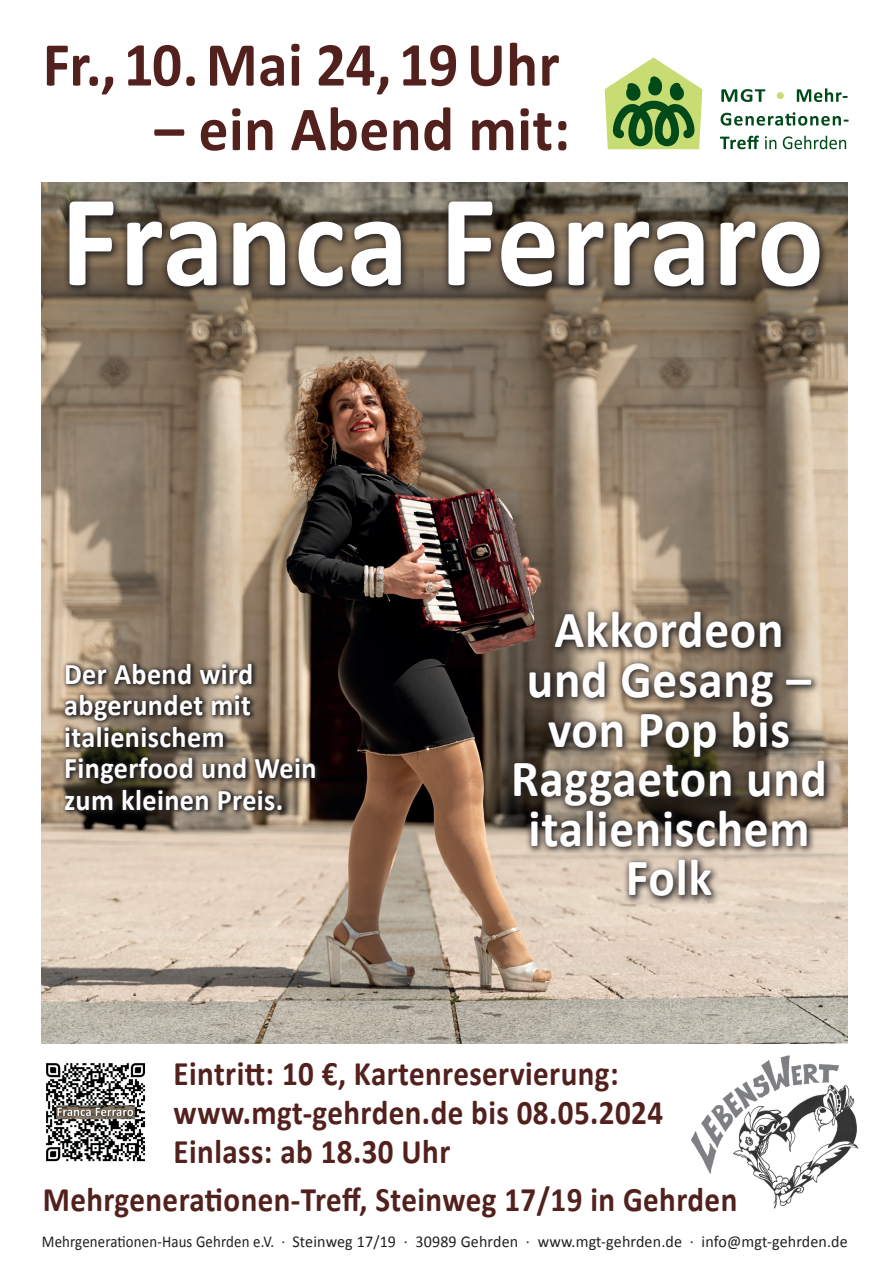
<style>
.page{position:relative;width:893px;height:1263px;background:#fff}
.page>*{position:absolute;margin:0;border:0;box-sizing:border-box;transform-origin:0 0}
.t1{font:700 132px "Calibri";letter-spacing:.015em;color:#fff;scale:.94 1}
.t2{font:700 63px "Calibri";letter-spacing:.01em;color:#52211e;scale:.94 1}
.t3{font:700 52.5px/49.5px "Calibri";letter-spacing:.015em;color:#fff;text-align:center;scale:.94 1}
.t4{font:700 34.5px/39px "Calibri";letter-spacing:.015em;color:#52211e;scale:.9 1}
.t5{font:700 30px/31.5px "Calibri";letter-spacing:.015em;color:#fff;scale:.94 1}
.t6{font:16.5px "Calibri";letter-spacing:.01em;color:#231f20;scale:.9 1}
</style>
<div class="page">
<img style="left:42px;top:182px;width:806px;height:862px">
<svg style="left:605px;top:57px;width:97px;height:92px"></svg>
<svg style="left:721px;top:89px;width:44px;height:13px"></svg>
<svg style="left:777px;top:92px;width:7px;height:7px"></svg>
<svg style="left:797px;top:88px;width:51px;height:14px"></svg>
<svg style="left:721px;top:112px;width:127px;height:14px"></svg>
<svg style="left:720px;top:136px;width:39px;height:13px"></svg>
<svg style="left:765px;top:136px;width:11px;height:13px"></svg>
<svg style="left:783px;top:136px;width:63px;height:13px"></svg>
<img style="left:691px;top:1055px;width:168px;height:154px">
<svg style="left:508px;top:605px;width:325px;height:300px;background:#7d7063"></svg>
<svg style="left:63px;top:195px;width:766px;height:101px;background:#544a3e"></svg>
<svg style="left:61px;top:659px;width:261px;height:158px;background:#64584b"></svg>
<img style="left:46px;top:1063px;width:99px;height:99px">
<h2 class="t2" style="left:43px;top:26px;width:551px">Fr., 10. Mai 24, 19 Uhr</h2>
<h2 class="t2" style="left:155px;top:90px;width:443px">– ein Abend mit:</h2>
<h1 class="t1" style="left:61px;top:159px;width:813px">Franca Ferraro</h1>
<p class="t5" style="left:64px;top:657px;width:270px">Der Abend wird abgerundet mit italienischem<br>Fingerfood und Wein zum kleinen Preis.</p>
<h3 class="t3" style="left:511px;top:603px;width:338px">Akkordeon und Gesang – von Pop bis<br>Raggaeton und italienischem<br>Folk</h3>
<p class="t4" style="left:174px;top:1052px;width:545px">Eintritt: 10 €, Kartenreservierung: www.mgt-gehrden.de bis 08.05.2024<br>Einlass: ab 18.30 Uhr</p>
<p class="t4" style="left:43px;top:1178px;width:773px">Mehrgenerationen-Treff, Steinweg 17/19 in Gehrden</p>
<p class="t6" style="left:42px;top:1231px;width:897px">Mehrgenerationen-Haus Gehrden e.V. · Steinweg 17/19 · 30989 Gehrden · www.mgt-gehrden.de · info@mgt-gehrden.de</p>
</div>
